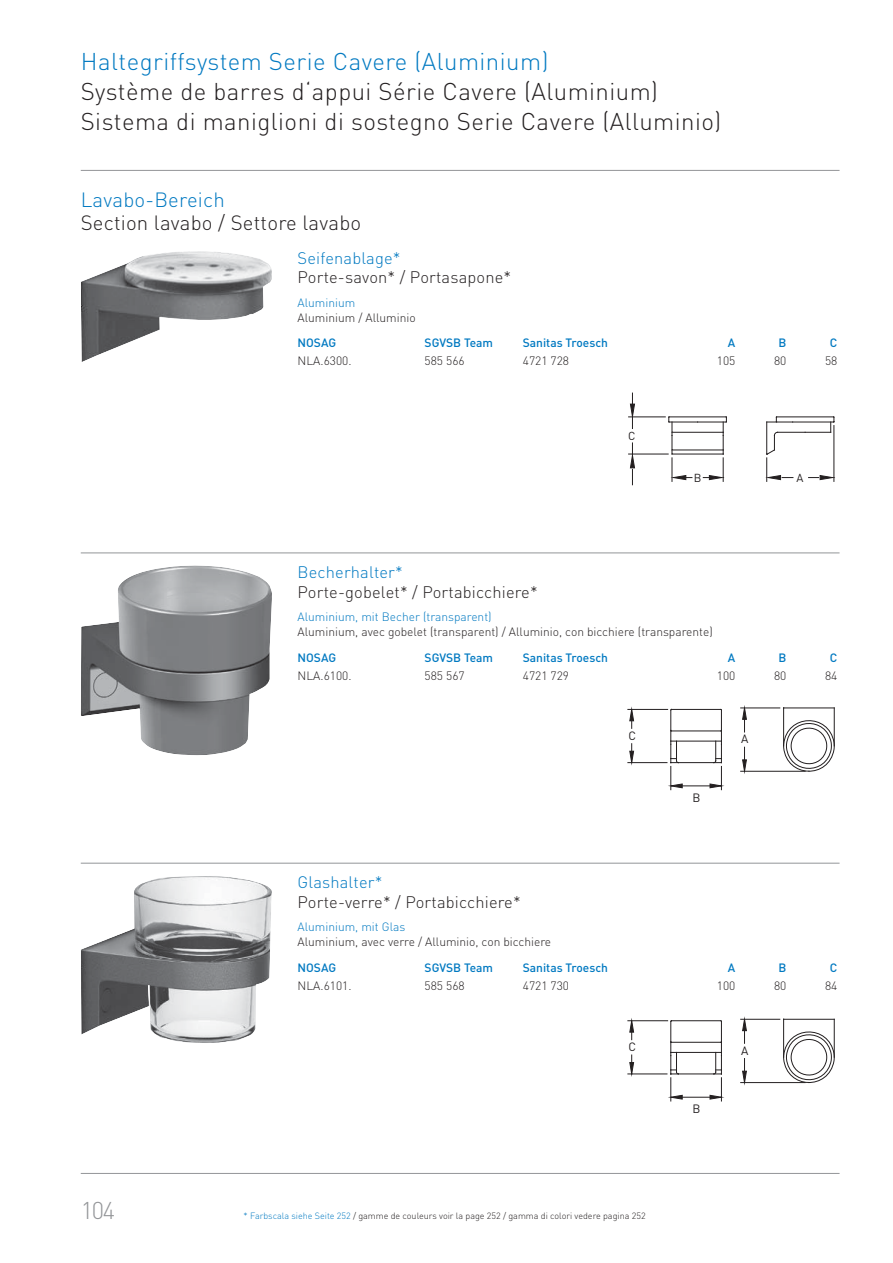
<style>
.page{position:relative;width:893px;height:1263px;background:#fff}
.page>*{position:absolute;margin:0;border:0;box-sizing:border-box;transform-origin:0 0}
.t1{font:300 24px/30px "DINOT";letter-spacing:.02em;color:#231f20}
.t2{font:300 24px "DINOT";letter-spacing:.02em;color:#0079c1}
.t3{font:300 24px "DINOT";color:#939598}
.t4{font:300 20.4px "DINOT";letter-spacing:.01em;color:#231f20}
.t5{font:300 20.4px "DINOT";letter-spacing:.01em;color:#0079c1}
.t6{font:300 16.5px "DINOT";letter-spacing:.01em;color:#231f20}
.t7{font:300 16.5px "DINOT";letter-spacing:.01em;color:#0079c1}
.t8{font:300 12px "DINOT";color:#231f20}
.t9{font:500 12px "DINOT";color:#0079c1}
.t10{font:300 12px "DINOT";color:#0079c1}
.t11{font:12px "DINOT";color:#231f20}
.t12{font:11.55px "DINOT";color:#231f20}
.t13{font:300 9px "DINOT";color:#231f20}
.s1{color:#0079c1}
</style>
<div class="page">
<hr style="left:81px;top:170px;width:758px;height:1px;background:#939598">
<hr style="left:629px;top:417px;width:36px;height:1px;background:#231f20">
<hr style="left:629px;top:454px;width:39px;height:1px;background:#231f20">
<svg style="left:766px;top:417px;width:69px;height:64px"></svg>
<svg style="left:668px;top:417px;width:59px;height:64px"></svg>
<svg style="left:630px;top:393px;width:5px;height:36px"></svg>
<svg style="left:630px;top:443px;width:5px;height:42px"></svg>
<hr style="left:741px;top:708px;width:39px;height:1px;background:#231f20">
<hr style="left:741px;top:771px;width:64px;height:1px;background:#231f20">
<svg style="left:742px;top:706px;width:5px;height:26px"></svg>
<svg style="left:783px;top:708px;width:52px;height:64px"></svg>
<svg style="left:742px;top:747px;width:5px;height:26px"></svg>
<hr style="left:628px;top:709px;width:40px;height:1px;background:#231f20">
<hr style="left:628px;top:762px;width:39px;height:1px;background:#231f20">
<svg style="left:629px;top:708px;width:5px;height:20px"></svg>
<svg style="left:669px;top:709px;width:54px;height:81px"></svg>
<svg style="left:629px;top:744px;width:5px;height:20px"></svg>
<hr style="left:741px;top:1019px;width:39px;height:1px;background:#231f20">
<hr style="left:741px;top:1082px;width:64px;height:1px;background:#231f20">
<svg style="left:742px;top:1017px;width:5px;height:26px"></svg>
<svg style="left:783px;top:1019px;width:52px;height:65px"></svg>
<svg style="left:742px;top:1059px;width:5px;height:25px"></svg>
<hr style="left:628px;top:1020px;width:40px;height:1px;background:#231f20">
<hr style="left:628px;top:1074px;width:39px;height:1px;background:#231f20">
<svg style="left:629px;top:1019px;width:5px;height:21px"></svg>
<svg style="left:669px;top:1020px;width:54px;height:81px"></svg>
<svg style="left:629px;top:1055px;width:5px;height:21px"></svg>
<img style="left:81px;top:251px;width:191px;height:111px">
<img style="left:81px;top:566px;width:191px;height:189px">
<img style="left:81px;top:876px;width:191px;height:167px">
<hr style="left:81px;top:1173px;width:758px;height:1px;background:#939598">
<hr style="left:81px;top:863px;width:758px;height:1px;background:#939598">
<hr style="left:81px;top:553px;width:758px;height:1px;background:#939598">
<h1 class="t2" style="left:81px;top:52px;width:469px">Haltegriffsystem Serie Cavere (Aluminium)</h1>
<h1 class="t1" style="left:81px;top:79px;width:642px">Système de barres d‘appui Série Cavere (Aluminium)<br>Sistema di maniglioni di sostegno Serie Cavere (Alluminio)</h1>
<h2 class="t5" style="left:81px;top:192px;width:145px">Lavabo-Bereich</h2>
<h2 class="t4" style="left:81px;top:216px;width:282px">Section lavabo / Settore lavabo</h2>
<h3 class="t7" style="left:298px;top:252px;width:105px">Seifenablage*</h3>
<h3 class="t6" style="left:298px;top:271px;width:215px">Porte- savon* / Portasapone*</h3>
<p class="t10" style="left:298px;top:298px;width:59px">Aluminium</p>
<p class="t8" style="left:298px;top:313px;width:120px">Aluminium / Alluminio</p>
<p class="t9" style="left:298px;top:339px;width:40px">NOSAG</p>
<p class="t9" style="left:425px;top:339px;width:70px">SGVSB Team</p>
<p class="t9" style="left:523px;top:339px;width:87px">Sanitas Troesch</p>
<p class="t9" style="left:728px;top:339px;width:9px">A</p>
<p class="t9" style="left:778px;top:339px;width:9px">B</p>
<p class="t9" style="left:830px;top:339px;width:9px">C</p>
<p class="t8" style="left:298px;top:357px;width:55px">NLA.6300.</p>
<p class="t8" style="left:425px;top:357px;width:42px">585 566</p>
<p class="t8" style="left:523px;top:357px;width:48px">4721 728</p>
<p class="t8" style="left:717px;top:357px;width:20px">105</p>
<p class="t8" style="left:774px;top:357px;width:14px">80</p>
<p class="t8" style="left:825px;top:357px;width:14px">58</p>
<p class="t12" style="left:628px;top:430px;width:9px">C</p>
<p class="t12" style="left:694px;top:471px;width:9px">B</p>
<h3 class="t7" style="left:298px;top:566px;width:107px">Becherhalter*</h3>
<h3 class="t6" style="left:298px;top:586px;width:242px">Porte-gobelet* / Portabicchiere*</h3>
<p class="t10" style="left:298px;top:613px;width:196px">Aluminium, mit Becher (transparent)</p>
<p class="t8" style="left:298px;top:628px;width:417px">Aluminium, avec gobelet (transparent) / Alluminio, con bicchiere (transparente)</p>
<p class="t12" style="left:796px;top:471px;width:9px">A</p>
<p class="t9" style="left:298px;top:653px;width:40px">NOSAG</p>
<p class="t9" style="left:425px;top:653px;width:70px">SGVSB Team</p>
<p class="t9" style="left:523px;top:653px;width:87px">Sanitas Troesch</p>
<p class="t9" style="left:728px;top:653px;width:9px">A</p>
<p class="t9" style="left:778px;top:653px;width:9px">B</p>
<p class="t9" style="left:830px;top:653px;width:9px">C</p>
<p class="t8" style="left:298px;top:671px;width:55px">NLA.6100.</p>
<p class="t8" style="left:425px;top:671px;width:42px">585 567</p>
<p class="t8" style="left:523px;top:671px;width:48px">4721 729</p>
<p class="t8" style="left:717px;top:671px;width:20px">100</p>
<p class="t8" style="left:774px;top:671px;width:14px">80</p>
<p class="t8" style="left:825px;top:671px;width:14px">84</p>
<p class="t11" style="left:628px;top:729px;width:9px">C</p>
<p class="t11" style="left:741px;top:732px;width:9px">A</p>
<h3 class="t7" style="left:298px;top:877px;width:86px">Glashalter*</h3>
<h3 class="t6" style="left:298px;top:896px;width:225px">Porte-verre* / Portabicchiere*</h3>
<p class="t10" style="left:298px;top:923px;width:109px">Aluminium, mit Glas</p>
<p class="t8" style="left:298px;top:938px;width:255px">Aluminium, avec verre / Alluminio, con bicchiere</p>
<p class="t11" style="left:693px;top:791px;width:9px">B</p>
<p class="t9" style="left:298px;top:963px;width:40px">NOSAG</p>
<p class="t9" style="left:425px;top:963px;width:70px">SGVSB Team</p>
<p class="t9" style="left:523px;top:963px;width:87px">Sanitas Troesch</p>
<p class="t9" style="left:728px;top:963px;width:9px">A</p>
<p class="t9" style="left:778px;top:963px;width:9px">B</p>
<p class="t9" style="left:830px;top:963px;width:9px">C</p>
<p class="t8" style="left:298px;top:982px;width:55px">NLA.6101.</p>
<p class="t8" style="left:425px;top:982px;width:42px">585 568</p>
<p class="t8" style="left:523px;top:982px;width:48px">4721 730</p>
<p class="t8" style="left:717px;top:982px;width:20px">100</p>
<p class="t8" style="left:774px;top:982px;width:14px">80</p>
<p class="t8" style="left:825px;top:982px;width:14px">84</p>
<p class="t11" style="left:628px;top:1040px;width:9px">C</p>
<p class="t11" style="left:741px;top:1044px;width:9px">A</p>
<h1 class="t3" style="left:81px;top:1202px;width:36px">104</h1>
<p class="t13" style="left:244px;top:1212px;width:403px"><span class="s1">* Farbscala siehe Seite 252</span> / gamme de couleurs voir la page 252 / gamma di colori vedere pagina 252</p>
<p class="t11" style="left:693px;top:1102px;width:9px">B</p>
</div>
